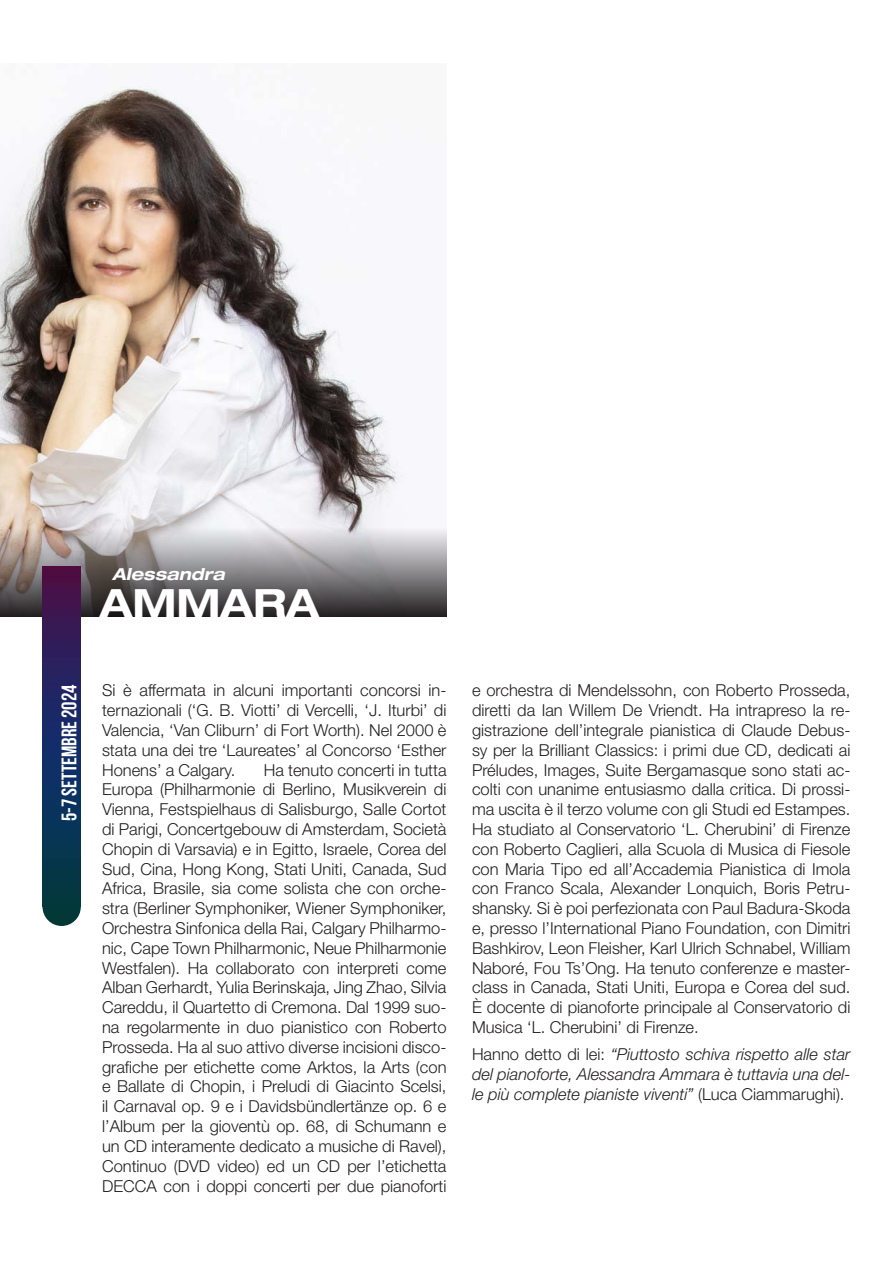
<style>
.page{position:relative;width:893px;height:1263px;background:#fff}
.page>*{position:absolute;margin:0;border:0;box-sizing:border-box;transform-origin:0 0}
.t1{font:700 expanded 39px "Helvetica Neue LT Std";color:#fff}
.t2{font:700 21px "Bebas Neue";color:#fff}
.t3{font:300 16.5px/19.8px "Helvetica Neue LT Std";color:#231f20;text-align:justify}
.t4{font:italic 300 16.5px/19.8px "Helvetica Neue LT Std";color:#231f20;text-align:justify}
.t5{font:italic 700 expanded 16.5px "Helvetica Neue LT Std";color:#fff}
.s1{font-style:normal}
</style>
<div class="page">
<img style="left:0;top:86px;width:404px;height:441px">
<svg style="left:0;top:527px;width:446px;height:90px;background:#848081"></svg>
<img style="left:43px;top:567px;width:38px;height:336px">
<img style="left:43px;top:888px;width:38px;height:38px;border-radius:19px">
<p class="t5" style="left:112px;top:564px;width:114px">Alessandra</p>
<h1 class="t1" style="left:100px;top:579px;width:220px">AMMARA</h1>
<p class="t2" style="left:58px;top:821px;width:138px;rotate:-90deg">5-7 settembre 2024</p>
<p class="t3" style="left:102px;top:680px;width:346px">Si è affermata in alcuni importanti concorsi in&shy;ternazionali (‘G. B. Viotti’ di Vercelli, ‘J. Iturbi’ di Valencia, ‘Van Cliburn’ di Fort Worth). Nel 2000 è stata una dei tre ‘Laureates’ al Concorso ‘Esther Honens’ a Calgary.</p>
<p class="t3" style="left:102px;top:759px;width:346px;text-indent:162px">Ha tenuto concerti in tutta Europa (Philharmonie di Berlino, Musikverein di Vienna, Festspielhaus di Salisburgo, Salle Cortot di Parigi, Concertgebouw di Amsterdam, Società Chopin di Varsavia) e in Egitto, Israele, Corea del Sud, Cina, Hong Kong, Stati Uniti, Canada, Sud Africa, Brasile, sia come solista che con orche&shy;stra (Berliner Symphoniker, Wiener Symphoniker, Orchestra Sinfonica della Rai, Calgary Philharmo&shy;nic, Cape Town Philharmonic, Neue Philharmonie Westfalen). Ha collaborato con interpreti come Alban Gerhardt, Yulia Berinskaja, Jing Zhao, Silvia Careddu, il Quartetto di Cremona. Dal 1999 suo&shy;na regolarmente in duo pianistico con Roberto Prosseda. Ha al suo attivo diverse incisioni disco&shy;grafiche per etichette come Arktos, la Arts (con e Ballate di Chopin, i Preludi di Giacinto Scelsi, il Carnaval op. 9 e i Davidsbündlertänze op. 6 e l’Album per la gioventù op. 68, di Schumann e un CD interamente dedicato a musiche di Ravel), Continuo (DVD video) ed un CD per l’etichetta DECCA con i doppi concerti per due pianoforti</p>
<p class="t3" style="left:472px;top:680px;width:380px">e orchestra di Mendelssohn, con Roberto Prosseda, diretti da Ian Willem De Vriendt. Ha intrapreso la re&shy;gistrazione dell’integrale pianistica di Claude Debus&shy;sy per la Brilliant Classics: i primi due CD, dedicati ai Préludes, Images, Suite Bergamasque sono stati ac&shy;colti con unanime entusiasmo dalla critica. Di prossi&shy;ma uscita è il terzo volume con gli Studi ed Estampes.<br>Ha studiato al Conservatorio ‘L. Cherubini’ di Firenze con Roberto Caglieri, alla Scuola di Musica di Fiesole con Maria Tipo ed all’Accademia Pianistica di Imola con Franco Scala, Alexander Lonquich, Boris Petru&shy;shansky. Si è poi perfezionata con Paul Badura-Skoda e, presso l’International Piano Foundation, con Dimitri Bashkirov, Leon Fleisher, Karl Ulrich Schnabel, William Naboré, Fou Ts’Ong. Ha tenuto conferenze e master&shy;class in Canada, Stati Uniti, Europa e Corea del sud.<br>È docente di pianoforte principale al Conservatorio di Musica ‘L. Cherubini’ di Firenze.</p>
<p class="t4" style="left:472px;top:1044px;width:380px"><span class="s1">Hanno detto di lei:</span> “Piuttosto schiva rispetto alle star del pianoforte, Alessandra Ammara è tuttavia una del&shy;le più complete pianiste viventi” <span class="s1">(Luca Ciammarughi).</span></p>
</div>
